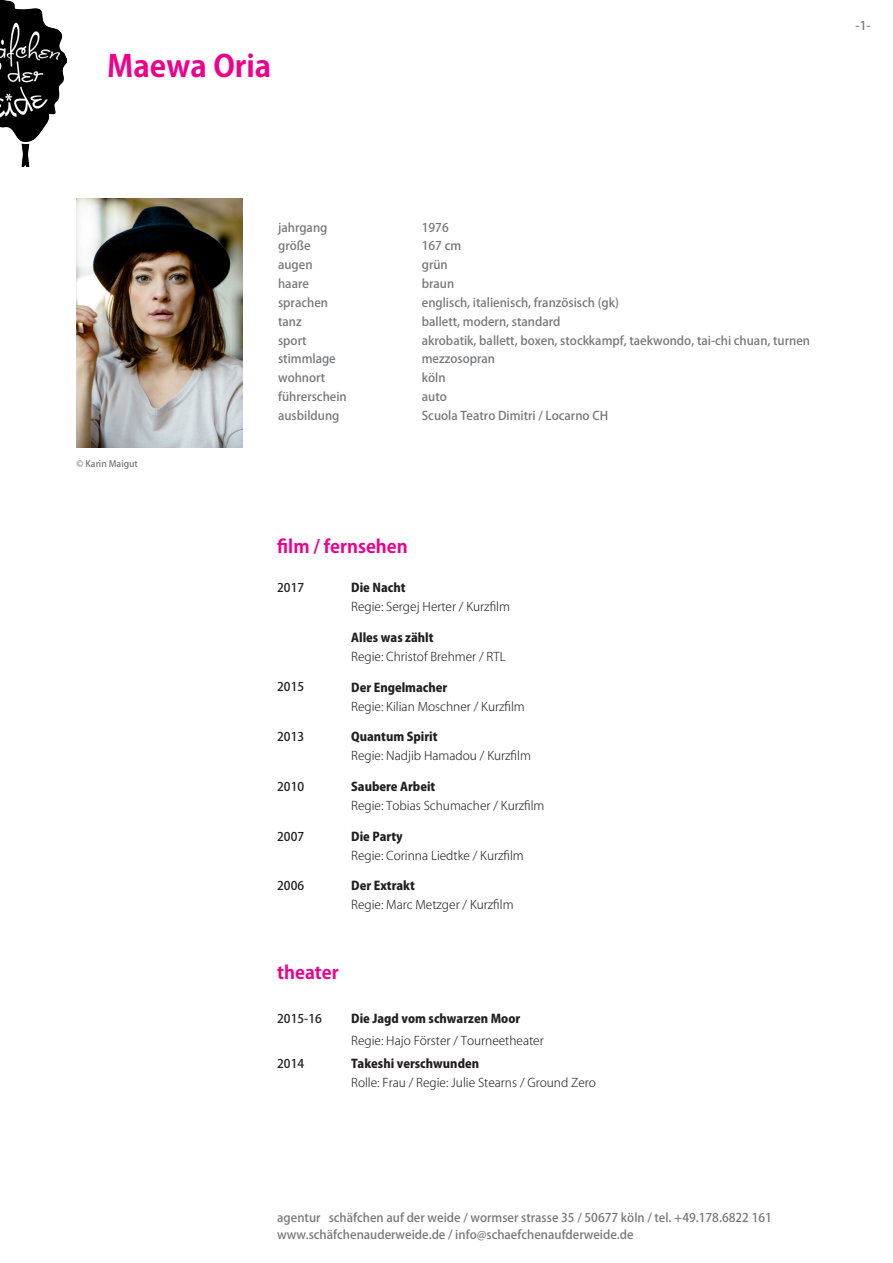
<style>
.page{position:relative;width:893px;height:1263px;background:#fff}
.page>*{position:absolute;margin:0;border:0;box-sizing:border-box;transform-origin:0 0}
.t1{font:700 30px "Koz Go Pr 6 N";color:#ed028c}
.t2{font:700 18px "Koz Go Pr 6 N";color:#ed028c}
.t3{font:500 12px "Koz Go Pr 6 N";color:#76787b}
.t4{font:300 12px "Koz Go Pr 6 N";color:#231f20}
.t5{font:800 12px "Koz Go Pr 6 N";color:#231f20}
.t6{font:500 12px "Koz Go Pr 6 N";color:#231f20}
.t7{font:500 9px "Koz Go Pr 6 N";color:#76787b}
</style>
<div class="page">
<img style="left:0;top:0;width:66px;height:167px">
<img style="left:77px;top:198px;width:165px;height:249px">
<p class="t1" style="left:107px;top:49px;width:166px">Maewa Oria</p>
<p class="t3" style="left:855px;top:18px;width:16px">-1-</p>
<p class="t7" style="left:77px;top:458px;width:63px">© Karin Maigut</p>
<p class="t3" style="left:278px;top:221px;width:51px">jahrgang</p>
<p class="t3" style="left:422px;top:221px;width:28px">1976</p>
<p class="t3" style="left:278px;top:239px;width:34px">größe</p>
<p class="t3" style="left:422px;top:239px;width:41px">167 cm</p>
<p class="t3" style="left:278px;top:258px;width:36px">augen</p>
<p class="t3" style="left:422px;top:258px;width:28px">grün</p>
<p class="t3" style="left:278px;top:277px;width:32px">haare</p>
<p class="t3" style="left:422px;top:277px;width:34px">braun</p>
<p class="t3" style="left:278px;top:296px;width:51px">sprachen</p>
<p class="t3" style="left:422px;top:296px;width:199px">englisch, italienisch, französisch (gk)</p>
<p class="t3" style="left:278px;top:314px;width:25px">tanz</p>
<p class="t3" style="left:422px;top:314px;width:140px">ballett, modern, standard</p>
<p class="t3" style="left:278px;top:333px;width:30px">sport</p>
<p class="t3" style="left:422px;top:333px;width:390px">akrobatik, ballett, boxen, stockkampf, taekwondo, tai-chi chuan, turnen</p>
<p class="t3" style="left:278px;top:352px;width:59px">stimmlage</p>
<p class="t3" style="left:422px;top:352px;width:75px">mezzosopran</p>
<p class="t3" style="left:278px;top:390px;width:70px">führerschein</p>
<p class="t3" style="left:422px;top:390px;width:27px">auto</p>
<p class="t3" style="left:278px;top:409px;width:63px">ausbildung</p>
<p class="t3" style="left:278px;top:371px;width:49px">wohnort</p>
<p class="t3" style="left:422px;top:371px;width:25px">köln</p>
<p class="t3" style="left:422px;top:409px;width:188px">Scuola Teatro Dimitri / Locarno CH</p>
<p class="t2" style="left:277px;top:536px;width:132px">film / fernsehen</p>
<p class="t6" style="left:277px;top:581px;width:28px">2017</p>
<p class="t5" style="left:351px;top:581px;width:56px">Die Nacht</p>
<p class="t4" style="left:351px;top:600px;width:160px">Regie: Sergej Herter / Kurzfilm</p>
<p class="t6" style="left:277px;top:680px;width:28px">2015</p>
<p class="t6" style="left:277px;top:730px;width:28px">2013</p>
<p class="t6" style="left:277px;top:780px;width:28px">2010</p>
<p class="t6" style="left:277px;top:829px;width:28px">2007</p>
<p class="t6" style="left:277px;top:879px;width:28px">2006</p>
<p class="t5" style="left:351px;top:631px;width:84px">Alles was zählt</p>
<p class="t5" style="left:351px;top:680px;width:98px">Der Engelmacher</p>
<p class="t5" style="left:351px;top:730px;width:88px">Quantum Spirit</p>
<p class="t5" style="left:351px;top:780px;width:86px">Saubere Arbeit</p>
<p class="t5" style="left:351px;top:829px;width:53px">Die Party</p>
<p class="t5" style="left:351px;top:879px;width:65px">Der Extrakt</p>
<p class="t4" style="left:351px;top:650px;width:156px">Regie: Christof Brehmer / RTL</p>
<p class="t4" style="left:351px;top:699px;width:175px">Regie: Kilian Moschner / Kurzfilm</p>
<p class="t4" style="left:351px;top:749px;width:181px">Regie: Nadjib Hamadou / Kurzfilm</p>
<p class="t4" style="left:351px;top:799px;width:195px">Regie: Tobias Schumacher / Kurzfilm</p>
<p class="t4" style="left:351px;top:848px;width:174px">Regie: Corinna Liedtke / Kurzfilm</p>
<p class="t4" style="left:351px;top:898px;width:164px">Regie: Marc Metzger / Kurzfilm</p>
<p class="t2" style="left:277px;top:962px;width:63px">theater</p>
<p class="t6" style="left:277px;top:1012px;width:46px">2015-16</p>
<p class="t6" style="left:277px;top:1057px;width:28px">2014</p>
<p class="t5" style="left:351px;top:1012px;width:171px">Die Jagd vom schwarzen Moor</p>
<p class="t5" style="left:351px;top:1057px;width:129px">Takeshi verschwunden</p>
<p class="t4" style="left:351px;top:1034px;width:194px">Regie: Hajo Förster / Tourneetheater</p>
<p class="t4" style="left:351px;top:1076px;width:246px">Rolle: Frau / Regie: Julie Stearns / Ground Zero</p>
<p class="t3" style="left:277px;top:1210px;width:496px">agentur schäfchen auf der weide / wormser strasse 35 / 50677 köln / tel. +49.178.6822 161</p>
<p class="t3" style="left:277px;top:1227px;width:358px">www.schäfchenauderweide.de / info@schaefchenaufderweide.de</p>
</div>
